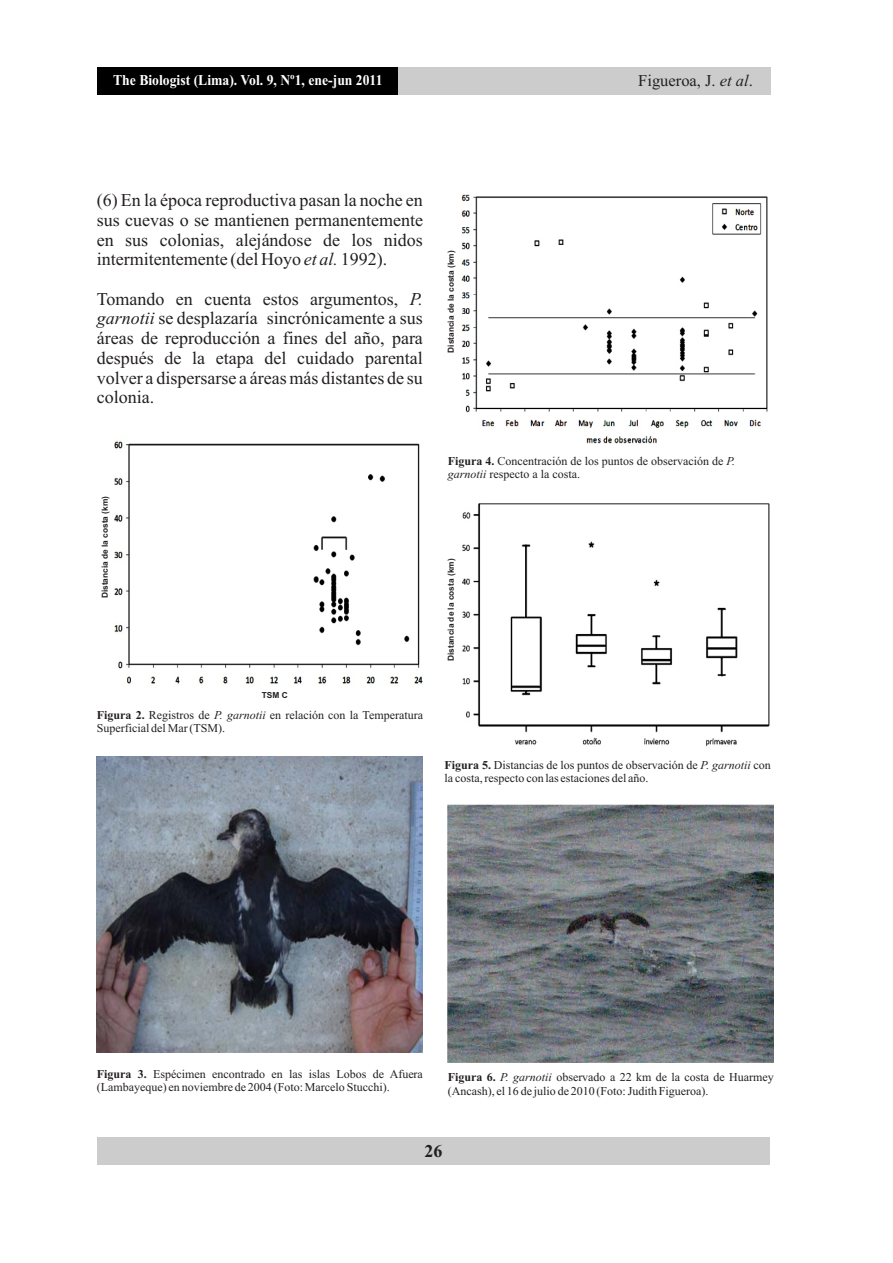
<style>
.page{position:relative;width:893px;height:1263px;background:#fff}
.page>*{position:absolute;margin:0;border:0;box-sizing:border-box;transform-origin:0 0}
.t1{font:18px/19.6px "Times New Roman";color:#231f20;text-align:justify}
.t2{font:700 18px "Times New Roman";color:#231f20}
.t3{font:16.5px "Times New Roman";color:#231f20}
.t4{font:700 15px "Times New Roman";color:#fff;scale:.91 1}
.t5{font:12px/13.4px "Times New Roman";color:#231f20}
.t6{font:700 8.25px "Arial";color:#231f20}
.s1{font-style:italic}
.s2{font-weight:700}
</style>
<div class="page">
<div style="left:97px;top:1137px;width:673px;height:27px;background:#ccc"></div>
<div style="left:97px;top:67px;width:674px;height:28px;background:#ccc"></div>
<div style="left:97px;top:67px;width:301px;height:28px;background:#000"></div>
<img style="left:448px;top:804px;width:326px;height:259px">
<img style="left:97px;top:756px;width:326px;height:297px">
<img style="left:114px;top:440px;width:309px;height:244px">
<img style="left:461px;top:194px;width:307px;height:250px">
<img style="left:462px;top:503px;width:308px;height:244px">
<p class="t4" style="left:113px;top:75px;width:298px">The Biologist (Lima). Vol. 9, Nº1, ene-jun 2011</p>
<h2 class="t3" style="left:638px;top:74px;width:116px">Figueroa, J. <span class="s1">et al</span>.</h2>
<h1 class="t1" style="left:97px;top:192px;width:328px">(6) En la época reproductiva pasan la noche en sus cuevas o se mantienen permanentemente en sus colonias, alejándose de los nidos intermitentemente (del Hoyo <span class="s1">et al.</span> 1992).</h1>
<h1 class="t1" style="left:97px;top:291px;width:328px">Tomando en cuenta estos argumentos, <span class="s1">P. garnotii</span> se desplazaría sincrónicamente a sus áreas de reproducción a fines del año, para después de la etapa del cuidado parental volver a dispersarse a áreas más distantes de su colonia.</h1>
<p class="t6" style="left:102px;top:598px;width:104px;rotate:-90deg">Distancia de la costa (km)</p>
<p class="t6" style="left:262px;top:691px;width:27px">TSM C</p>
<p class="t5" style="left:97px;top:709px;width:328px"><span class="s2">Figura 2.</span> Registros de <span class="s1">P. garnotii</span> en relación con la Temperatura<br>Superficial del Mar (TSM).</p>
<p class="t6" style="left:448px;top:353px;width:104px;rotate:-90deg">Distancia de la costa (km)</p>
<p class="t5" style="left:448px;top:455px;width:289px"><span class="s2">Figura 4.</span> Concentración de los puntos de observación de <span class="s1">P. garnotii</span> respecto a la costa.</p>
<p class="t6" style="left:448px;top:661px;width:104px;rotate:-90deg">Distancia de la costa (km)</p>
<p class="t5" style="left:445px;top:759px;width:328px"><span class="s2">Figura 5.</span> Distancias de los puntos de observación de <span class="s1">P. garnotii</span> con la costa, respecto con las estaciones del año.</p>
<p class="t5" style="left:97px;top:1068px;width:328px"><span class="s2">Figura 3.</span> Espécimen encontrado en las islas Lobos de Afuera (Lambayeque) en noviembre de 2004 (Foto: Marcelo Stucchi).</p>
<p class="t5" style="left:448px;top:1072px;width:328px"><span class="s2">Figura 6.</span> <span class="s1">P. garnotii</span> observado a 22 km de la costa de Huarmey (Ancash), el 16 de julio de 2010 (Foto: Judith Figueroa).</p>
<h1 class="t2" style="left:425px;top:1144px;width:19px">26</h1>
</div>
